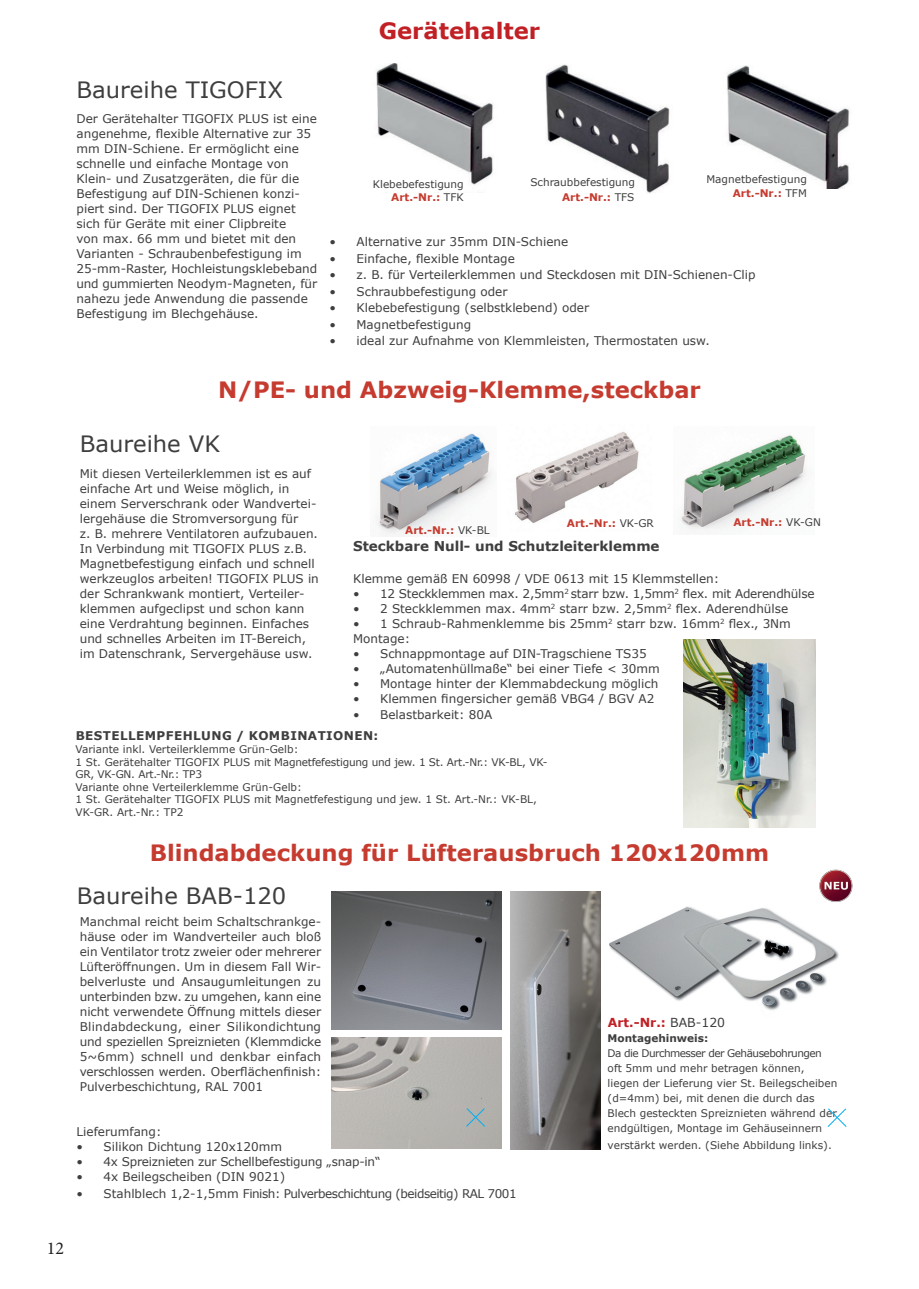
<style>
.page{position:relative;width:919px;height:1289px;background:#fff}
.page>*{position:absolute;margin:0;border:0;box-sizing:border-box;transform-origin:0 0}
.t1{font:700 22.5px "Verdana";color:#c63b2f}
.t2{font:22.5px "Verdana";color:#3e3e3f}
.t3{font:700 22.5px "Verdana";color:#c12025}
.t4{font:18px "Minion Pro";color:#231f20}
.t5{font:700 13.5px "Verdana";color:#3e3e3f}
.t6{font:700 12.45px "Verdana";color:#c12025}
.t7{font:12px/15px "Verdana";color:#3e3e3f}
.t8{font:12px "Verdana";letter-spacing:-.02em;color:#3e3e3f}
.t9{font:12px "Verdana";letter-spacing:-.04em;color:#3e3e3f}
.t10{font:700 12px "Verdana";letter-spacing:.035em;color:#3e3e3f}
.t11{font:10.5px/15px "Verdana";color:#3e3e3f}
.t12{font:10.5px/12.6px "Verdana";letter-spacing:-.02em;color:#3e3e3f}
.t13{font:700 10.5px "Verdana";color:#c63b2f}
.s1{font-weight:400;color:#3e3e3f}
.s2{font-weight:700}
</style>
<div class="page">
<img style="left:545px;top:64px;width:125px;height:129px">
<img style="left:376px;top:63px;width:117px;height:130px">
<img style="left:727px;top:65px;width:123px;height:123px">
<img style="left:515px;top:432px;width:124px;height:91px">
<img style="left:376px;top:433px;width:116px;height:103px">
<img style="left:680px;top:435px;width:127px;height:97px">
<img style="left:683px;top:639px;width:132px;height:188px">
<img style="left:609px;top:906px;width:230px;height:104px">
<img style="left:510px;top:891px;width:90px;height:258px">
<img style="left:331px;top:891px;width:171px;height:138px">
<img style="left:331px;top:1037px;width:170px;height:111px">
<svg style="left:465px;top:1107px;width:20px;height:20px"></svg>
<svg style="left:827px;top:1108px;width:20px;height:19px"></svg>
<img style="left:819px;top:869px;width:33px;height:33px">
<p class="t3" style="left:379px;top:15px;width:163px">Gerätehalter</p>
<p class="t2" style="left:77px;top:74px;width:208px">Baureihe TIGOFIX</p>
<p class="t7" style="left:77px;top:111px;width:242px">Der Gerätehalter TIGOFIX PLUS ist eine angenehme, flexible Alternative zur 35 mm DIN-Schiene. Er ermöglicht eine schnelle und einfache Montage von Klein- und Zusatzgeräten, die für die Befestigung auf DIN-Schienen konzi&shy;piert sind. Der TIGOFIX PLUS eignet sich für Geräte mit einer Clipbreite<br>von max. 66 mm und bietet mit den Varianten - Schraubenbefestigung im 25-mm-Raster, Hochleistungsklebeband und gummierten Neodym-Magneten, für nahezu jede Anwendung die passende Befestigung im Blechgehäuse.</p>
<p class="t11" style="left:530px;top:175px;width:106px">Schraubbefestigung</p>
<p class="t11" style="left:706px;top:172px;width:102px">Magnetbefestigung</p>
<p class="t11" style="left:373px;top:176px;width:92px">Klebebefestigung</p>
<p class="t13" style="left:732px;top:185px;width:76px">Art.-Nr.: <span class="s1">TFM</span></p>
<p class="t13" style="left:391px;top:189px;width:74px">Art.-Nr.: <span class="s1">TFK</span></p>
<p class="t13" style="left:562px;top:190px;width:74px">Art.-Nr.: <span class="s1">TFS</span></p>
<p class="t7" style="left:329px;top:234px;width:240px">• Alternative zur 35mm DIN-Schiene</p>
<p class="t7" style="left:329px;top:251px;width:187px">• Einfache, flexible Montage</p>
<p class="t7" style="left:329px;top:267px;width:427px">• z. B. für Verteilerklemmen und Steckdosen mit DIN-Schienen-Clip</p>
<p class="t7" style="left:329px;top:284px;width:179px">• Schraubbefestigung oder</p>
<p class="t7" style="left:329px;top:300px;width:261px">• Klebebefestigung (selbstklebend) oder</p>
<p class="t7" style="left:329px;top:317px;width:143px">• Magnetbefestigung</p>
<p class="t7" style="left:329px;top:333px;width:382px">• ideal zur Aufnahme von Klemmleisten, Thermostaten usw.</p>
<p class="t1" style="left:218px;top:374px;width:484px">N/PE- und Abzweig-Klemme,steckbar</p>
<p class="t2" style="left:80px;top:428px;width:142px">Baureihe VK</p>
<p class="t7" style="left:80px;top:465px;width:240px">Mit diesen Verteilerklemmen ist es auf einfache Art und Weise möglich, in einem Serverschrank oder Wandvertei&shy;lergehäuse die Stromversorgung für<br>z. B. mehrere Ventilatoren aufzubauen.<br>In Verbindung mit TIGOFIX PLUS z.B.<br>Magnetbefestigung einfach und schnell werkzeuglos arbeiten! TIGOFIX PLUS in der Schrankwank montiert, Verteiler&shy;klemmen aufgeclipst und schon kann eine Verdrahtung beginnen. Einfaches und schnelles Arbeiten im IT-Bereich, im Datenschrank, Servergehäuse usw.</p>
<p class="t13" style="left:405px;top:522px;width:86px">Art.-Nr.: <span class="s1">VK-BL</span></p>
<p class="t13" style="left:567px;top:515px;width:88px">Art.-Nr.: <span class="s1">VK-GR</span></p>
<p class="t13" style="left:733px;top:515px;width:89px">Art.-Nr.: <span class="s1">VK-GN</span></p>
<p class="t5" style="left:353px;top:537px;width:308px">Steckbare Null- und Schutzleiterklemme</p>
<p class="t7" style="left:353px;top:571px;width:367px">Klemme gemäß EN 60998 / VDE 0613 mit 15 Klemmstellen:</p>
<p class="t8" style="left:353px;top:585px;width:463px">• 12 Steckklemmen max. 2,5mm<sup>2</sup> starr bzw. 1,5mm<sup>2</sup> flex. mit Aderendhülse</p>
<p class="t7" style="left:353px;top:601px;width:436px">• 2 Steckklemmen max. 4mm<sup>2</sup> starr bzw. 2,5mm<sup>2</sup> flex. Aderendhülse</p>
<p class="t7" style="left:353px;top:616px;width:439px">• 1 Schraub-Rahmenklemme bis 25mm<sup>2</sup> starr bzw. 16mm<sup>2</sup> flex., 3Nm</p>
<p class="t7" style="left:353px;top:631px;width:59px">Montage:</p>
<p class="t7" style="left:353px;top:646px;width:295px">• Schnappmontage auf DIN-Tragschiene TS35</p>
<p class="t7" style="left:353px;top:661px;width:308px">• „Automatenhüllmaße“ bei einer Tiefe &lt; 30mm</p>
<p class="t7" style="left:353px;top:676px;width:307px">• Montage hinter der Klemmabdeckung möglich</p>
<p class="t7" style="left:353px;top:691px;width:303px">• Klemmen fingersicher gemäß VBG4 / BGV A2</p>
<p class="t7" style="left:353px;top:707px;width:140px">• Belastbarkeit: 80A</p>
<p class="t10" style="left:76px;top:727px;width:304px">BESTELLEMPFEHLUNG / KOMBINATIONEN:</p>
<p class="t11" style="left:75px;top:741px;width:224px">Variante inkl. Verteilerklemme Grün-Gelb:</p>
<p class="t12" style="left:75px;top:755px;width:473px">1 St. Gerätehalter TIGOFIX PLUS mit Magnetfefestigung und jew. 1 St. Art.-Nr.: VK-BL, VK-<br>GR, VK-GN. Art.-Nr.: TP3</p>
<p class="t11" style="left:75px;top:779px;width:228px">Variante ohne Verteilerklemme Grün-Gelb:</p>
<p class="t11" style="left:75px;top:793px;width:463px;line-height:12.6px">1 St. Gerätehalter TIGOFIX PLUS mit Magnetfefestigung und jew. 1 St. Art.-Nr.: VK-BL,<br>VK-GR. Art.-Nr.: TP2</p>
<p class="t1" style="left:150px;top:836px;width:621px">Blindabdeckung für Lüfterausbruch 120x120mm</p>
<p class="t2" style="left:77px;top:879px;width:211px">Baureihe BAB-120</p>
<p class="t7" style="left:80px;top:913px;width:243px;text-align:justify">Manchmal reicht beim Schaltschrankge&shy;häuse oder im Wandverteiler auch bloß ein Ventilator trotz zweier oder mehrerer Lüfteröffnungen. Um in diesem Fall Wir&shy;belverluste und Ansaugumleitungen zu unterbinden bzw. zu umgehen, kann eine nicht verwendete Öffnung mittels dieser Blindabdeckung, einer Silikondichtung und speziellen Spreiznieten (Klemmdicke 5~6mm) schnell und denkbar einfach verschlossen werden. Oberflächenfinish:<br>Pulverbeschichtung, RAL 7001</p>
<p class="t7" style="left:77px;top:1123px;width:86px">Lieferumfang:</p>
<p class="t7" style="left:77px;top:1138px;width:207px">• Silikon Dichtung 120x120mm</p>
<p class="t8" style="left:77px;top:1153px;width:305px">• 4x Spreiznieten zur Schellbefestigung „snap-in“</p>
<p class="t7" style="left:77px;top:1168px;width:210px">• 4x Beilegscheiben (DIN 9021)</p>
<p class="t9" style="left:77px;top:1184px;width:441px">• Stahlblech 1,2-1,5mm Finish: Pulverbeschichtung (beidseitig) RAL 7001</p>
<p class="t6" style="left:607px;top:1013px;width:119px">Art.-Nr.: <span class="s1">BAB-120</span></p>
<p class="t11" style="left:607px;top:1030px;width:231px"><span class="s2">Montagehinweis:<br></span>Da die Durchmesser der Gehäusebohrungen oft 5mm und mehr betragen können, liegen der Lieferung vier St. Beilegscheiben (d=4mm) bei, mit denen die durch das Blech gesteckten Spreiznieten während der endgültigen, Montage im Gehäuseinnern</p>
<p class="t11" style="left:607px;top:1137px;width:226px">verstärkt werden. (Siehe Abbildung links).</p>
<h2 class="t4" style="left:47px;top:1236px;width:19px">12</h2>
</div>
